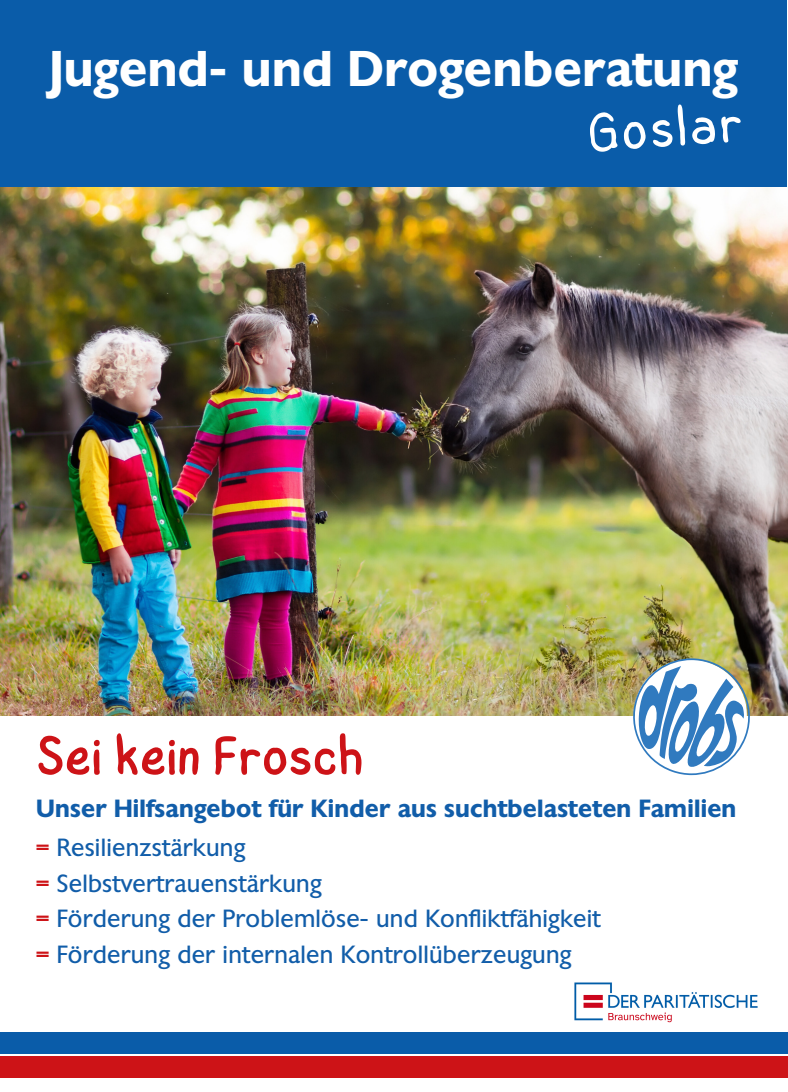
<style>
.page{position:relative;width:788px;height:1092px;background:#fff}
.page>*{position:absolute;margin:0;border:0;box-sizing:border-box;transform-origin:0 0}
.t1{font:55.25px "Childos Arabic";color:#cd1317}
.t2{font:300 54.75px "Childos Arabic";color:#fff}
.t3{font:700 48.5px "Chantilly Serial";letter-spacing:.01em;color:#fff}
.t4{font:24px "Chantilly Serial";letter-spacing:.01em;color:#115da9}
.t5{font:700 24px "Chantilly Serial";letter-spacing:.01em;color:#115da9}
.s1{color:#cd1317}
</style>
<div class="page">
<img style="left:0;top:175px;width:788px;height:540px">
<svg style="left:632px;top:657px;width:118px;height:118px"></svg>
<div style="left:0;top:0;width:786px;height:186px;background:#0a5ca9"></div>
<div style="left:0;top:1032px;width:787px;height:21px;background:#0a5ca9"></div>
<div style="left:0;top:1055px;width:787px;height:22px;background:#cd1317"></div>
<img style="left:574px;top:982px;width:184px;height:41px">
<p class="t3" style="left:49px;top:51px;width:689px">Jugend- und Drogenberatung</p>
<p class="t2" style="left:585px;top:95px;width:156px;rotate:-4deg">Goslar</p>
<p class="t1" style="left:36px;top:716px;width:329px">Sei kein Frosch</p>
<h1 class="t5" style="left:36px;top:799px;width:701px">Unser Hilfsangebot für Kinder aus suchtbelasteten Familien</h1>
<p class="t4" style="left:36px;top:838px;width:210px"><span class="s1">=</span> Resilienzstärkung</p>
<p class="t4" style="left:36px;top:874px;width:287px"><span class="s1">=</span> Selbstvertrauenstärkung</p>
<p class="t4" style="left:36px;top:910px;width:566px"><span class="s1">=</span> Förderung der Problemlöse- und Konfliktfähigkeit</p>
<p class="t4" style="left:36px;top:945px;width:536px"><span class="s1">=</span> Förderung der internalen Kontrollüberzeugung</p>
</div>
